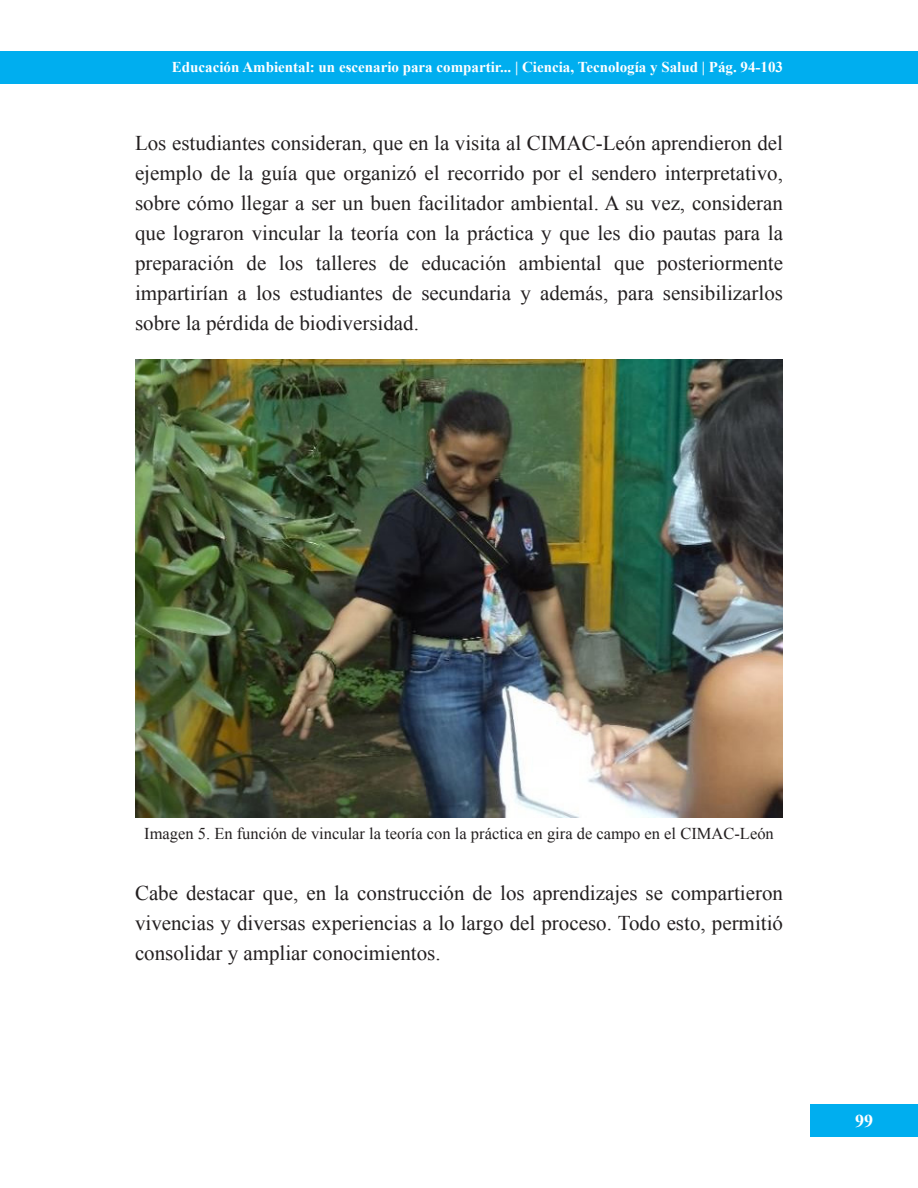
<style>
.page{position:relative;width:918px;height:1188px;background:#fff}
.page>*{position:absolute;margin:0;border:0;box-sizing:border-box;transform-origin:0 0}
.t1{font:21px/30px "Times New Roman";color:#231f20;text-align:justify}
.t2{font:700 18px "Times New Roman";color:#fff}
.t3{font:16.5px "Times New Roman";color:#231f20}
.t4{font:700 15px "Times New Roman";color:#fff}
</style>
<div class="page">
<div style="left:810px;top:1105px;width:108px;height:32px;background:#00aeef"></div>
<div style="left:0;top:51px;width:918px;height:33px;background:#00aeef"></div>
<img style="left:135px;top:360px;width:648px;height:457px">
<p class="t4" style="left:172px;top:57px;width:613px">Educación Ambiental: un escenario para compartir... | Ciencia, Tecnología y Salud | Pág. 94-103</p>
<p class="t1" style="left:135px;top:127px;width:650px">Los estudiantes consideran, que en la visita al CIMAC-León aprendieron del ejemplo de la guía que organizó el recorrido por el sendero interpretativo, sobre cómo llegar a ser un buen facilitador ambiental. A su vez, consideran que lograron vincular la teoría con la práctica y que les dio pautas para la preparación de los talleres de educación ambiental que posteriormente impartirían a los estudiantes de secundaria y además, para sensibilizarlos sobre la pérdida de biodiversidad.</p>
<p class="t3" style="left:144px;top:823px;width:631px">Imagen 5. En función de vincular la teoría con la práctica en gira de campo en el CIMAC-León</p>
<p class="t1" style="left:135px;top:877px;width:650px">Cabe destacar que, en la construcción de los aprendizajes se compartieron vivencias y diversas experiencias a lo largo del proceso. Todo esto, permitió consolidar y ampliar conocimientos.</p>
<p class="t2" style="left:855px;top:1108px;width:19px">99</p>
</div>
